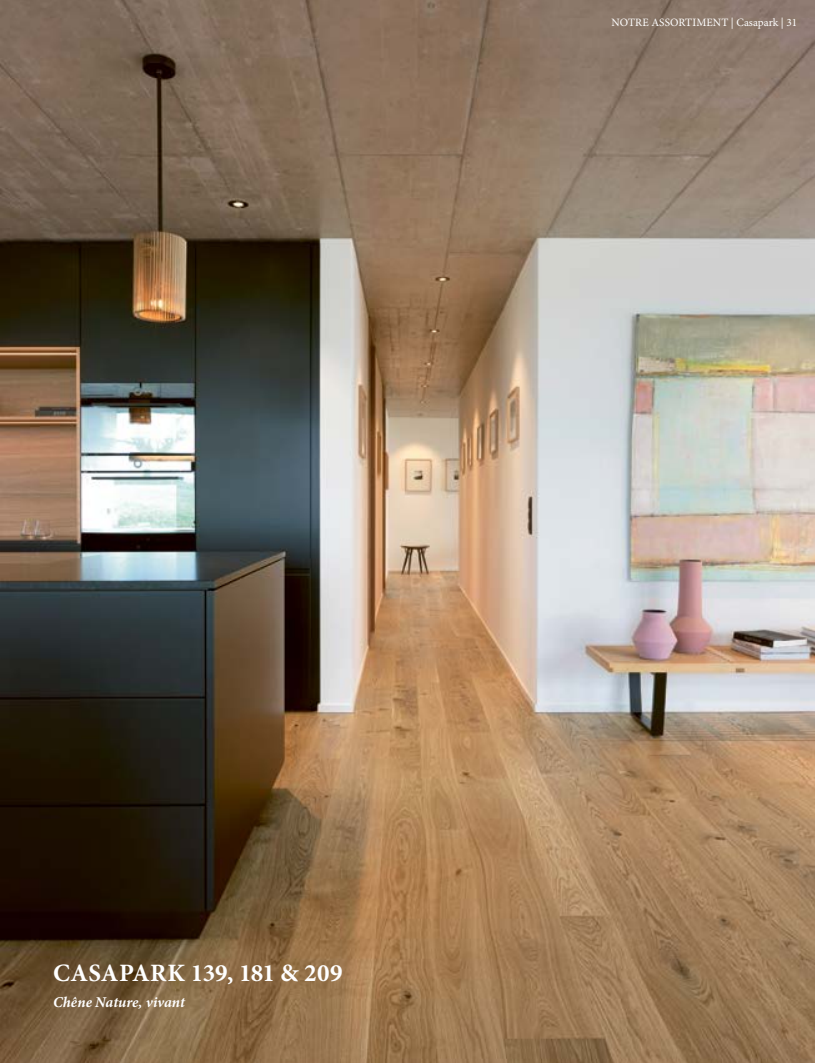
<style>
.page{position:relative;width:815px;height:1063px;background:#fff}
.page>*{position:absolute;margin:0;border:0;box-sizing:border-box;transform-origin:0 0}
.t1{font:700 25px "Minion Pro";letter-spacing:.01em;color:#fff}
.t2{font:italic 700 15px "Minion Pro";color:#fff}
.t3{font:11.25px "Minion Pro";letter-spacing:.005em;color:#fff}
</style>
<div class="page">
<img style="left:0;top:0;width:815px;height:1063px">
<p class="t3" style="left:611px;top:15px;width:187px">NOTRE ASSORTIMENT | Casapark | 31</p>
<h1 class="t1" style="left:53px;top:955px;width:291px">CASAPARK 139, 181 &amp; 209</h1>
<h2 class="t2" style="left:53px;top:992px;width:133px">Chêne Nature, vivant</h2>
</div>
